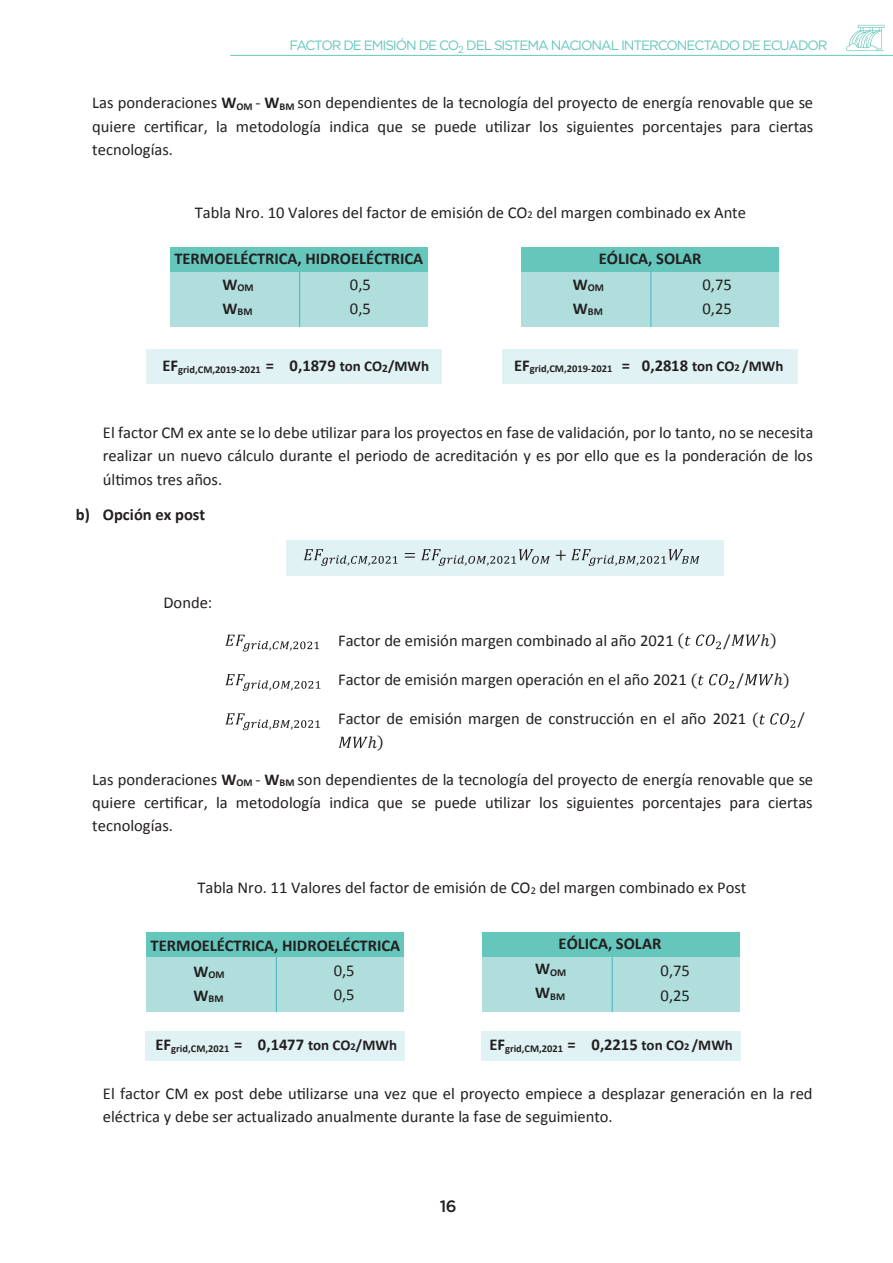
<style>
.page{position:relative;width:893px;height:1263px;background:#fff}
.page>*{position:absolute;margin:0;border:0;box-sizing:border-box;transform-origin:0 0}
.t1{font:16.5px/23.1px "Calibri";color:#231f20;text-align:justify}
.t2{font:700 16.5px "Calibri";color:#231f20}
.t3{font:16.5px "Cambria Math";color:#231f20}
.t4{font:500 16.5px "Gotham";color:#231f20}
.t5{font:13.5px "Gotham";letter-spacing:-.08em;color:#65c6bb}
.t6{font:12px "Cambria Math";color:#231f20}
.t7{font:700 10.5px "Calibri";color:#231f20}
.s1{font-weight:700}
.s2{font-size:10.5px}
.s3{font-size:16.5px}
.s4{font-size:15px}
.s5{font-size:11.4px}
.s6{font-family:"Cambria Math"}
</style>
<div class="page">
<hr style="left:231px;top:55px;width:662px;height:1px;background:#65c6bb">
<svg style="left:846px;top:25px;width:38px;height:26px"></svg>
<div style="left:286px;top:540px;width:437px;height:36px;background:#e0f2f3"></div>
<svg style="left:304px;top:549px;width:94px;height:17px"></svg>
<svg style="left:421px;top:549px;width:129px;height:17px"></svg>
<svg style="left:571px;top:549px;width:129px;height:17px"></svg>
<svg style="left:225px;top:635px;width:94px;height:16px"></svg>
<svg style="left:685px;top:636px;width:5px;height:10px"></svg>
<svg style="left:696px;top:634px;width:25px;height:15px"></svg>
<svg style="left:731px;top:635px;width:30px;height:11px"></svg>
<svg style="left:225px;top:674px;width:96px;height:17px"></svg>
<svg style="left:698px;top:674px;width:36px;height:15px"></svg>
<svg style="left:744px;top:674px;width:30px;height:11px"></svg>
<svg style="left:225px;top:713px;width:95px;height:17px"></svg>
<svg style="left:760px;top:713px;width:35px;height:15px"></svg>
<svg style="left:338px;top:737px;width:30px;height:11px"></svg>
<div style="left:147px;top:932px;width:257px;height:80px;background:#afdedd"></div>
<div style="left:147px;top:932px;width:257px;height:25px;background:#65c6bb"></div>
<hr style="left:276px;top:957px;width:1px;height:55px;background:#67cce4">
<div style="left:482px;top:932px;width:258px;height:80px;background:#afdedd"></div>
<div style="left:482px;top:932px;width:258px;height:25px;background:#65c6bb"></div>
<hr style="left:612px;top:957px;width:1px;height:55px;background:#67cce4">
<div style="left:146px;top:1031px;width:259px;height:29px;background:#e0f2f3"></div>
<div style="left:482px;top:1031px;width:259px;height:29px;background:#e0f2f3"></div>
<div style="left:147px;top:349px;width:295px;height:34px;background:#e0f2f3"></div>
<div style="left:521px;top:247px;width:258px;height:79px;background:#afdedd"></div>
<div style="left:521px;top:247px;width:258px;height:25px;background:#65c6bb"></div>
<hr style="left:650px;top:272px;width:1px;height:54px;background:#67cce4">
<div style="left:502px;top:349px;width:296px;height:34px;background:#e0f2f3"></div>
<div style="left:170px;top:247px;width:258px;height:79px;background:#afdedd"></div>
<div style="left:170px;top:247px;width:258px;height:25px;background:#65c6bb"></div>
<hr style="left:299px;top:272px;width:1px;height:54px;background:#67cce4">
<p class="t5" style="left:290px;top:37px;width:540px">FACTOR DE EMISIÓN DE CO<sub>2</sub> DEL SISTEMA NACIONAL INTERCONECTADO DE ECUADOR</p>
<p class="t1" style="left:92px;top:91px;width:723px">Las ponderaciones <span class="s1">W</span><sub>OM</sub> - <span class="s1">W</span><sub>BM</sub> son dependientes de la tecnología del proyecto de energía renovable que se quiere certificar, la metodología indica que se puede utilizar los siguientes porcentajes para ciertas tecnologías.</p>
<p class="t1" style="left:195px;top:201px;width:553px">Tabla Nro. 10 Valores del factor de emisión de CO<span class="s2">2</span> del margen combinado ex Ante</p>
<p class="t2" style="left:174px;top:248px;width:250px">TERMOELÉCTRICA, HIDROELÉCTRICA</p>
<p class="t7" style="left:222px;top:281px;width:33px"><span class="s3">W</span>OM</p>
<p class="t1" style="left:350px;top:273px;width:22px">0,5</p>
<p class="t7" style="left:222px;top:305px;width:32px"><span class="s3">W</span>BM</p>
<p class="t1" style="left:350px;top:297px;width:22px">0,5</p>
<p class="t2" style="left:599px;top:248px;width:104px">EÓLICA, SOLAR</p>
<p class="t7" style="left:573px;top:281px;width:33px"><span class="s3">W</span>OM</p>
<p class="t1" style="left:702px;top:273px;width:31px">0,75</p>
<p class="t7" style="left:573px;top:305px;width:32px"><span class="s3">W</span>BM</p>
<p class="t1" style="left:702px;top:297px;width:31px">0,25</p>
<p class="t7" style="left:163px;top:362px;width:268px"><span class="s3">EF</span>grid,CM,2019-2021 <span class="s3">= 0,1879</span> <span class="s4">ton CO</span><span class="s5">2</span><span class="s4">/MWh</span></p>
<p class="t7" style="left:514px;top:362px;width:271px"><span class="s3">EF</span>grid,CM,2019-2021 <span class="s3">= 0,2818</span> <span class="s4">ton CO</span>2 <span class="s4">/MWh</span></p>
<p class="t1" style="left:103px;top:421px;width:712px">El factor CM ex ante se lo debe utilizar para los proyectos en fase de validación, por lo tanto, no se necesita realizar un nuevo cálculo durante el periodo de acreditación y es por ello que es la ponderación de los últimos tres años.</p>
<p class="t2" style="left:76px;top:504px;width:131px">b) Opción ex post</p>
<p class="t6" style="left:348px;top:552px;width:4px">,</p>
<p class="t6" style="left:368px;top:552px;width:4px">,</p>
<p class="t3" style="left:555px;top:545px;width:14px">+</p>
<p class="t3" style="left:404px;top:545px;width:14px">=</p>
<p class="t6" style="left:465px;top:552px;width:4px">,</p>
<p class="t6" style="left:487px;top:552px;width:4px">,</p>
<p class="t6" style="left:615px;top:552px;width:4px">,</p>
<p class="t6" style="left:637px;top:552px;width:4px">,</p>
<p class="t1" style="left:163px;top:590px;width:50px">Donde:</p>
<p class="t6" style="left:269px;top:638px;width:4px">,</p>
<p class="t6" style="left:290px;top:638px;width:4px">,</p>
<p class="t6" style="left:269px;top:677px;width:4px">,</p>
<p class="t6" style="left:291px;top:677px;width:4px">,</p>
<p class="t1" style="left:338px;top:629px;width:348px">Factor de emisión margen combinado al año 2021 <span class="s6">(</span></p>
<p class="t3" style="left:723px;top:630px;width:10px">/</p>
<p class="t3" style="left:761px;top:630px;width:18px">ℎ)</p>
<p class="t1" style="left:338px;top:668px;width:361px">Factor de emisión margen operación en el año 2021 <span class="s6">(</span></p>
<p class="t3" style="left:736px;top:670px;width:10px">/</p>
<p class="t3" style="left:774px;top:669px;width:18px">ℎ)</p>
<p class="t1" style="left:338px;top:707px;width:422px">Factor de emisión margen de construcción en el año 2021 <span class="s6">(</span></p>
<p class="t3" style="left:797px;top:709px;width:10px">/</p>
<p class="t3" style="left:368px;top:732px;width:18px">ℎ)</p>
<p class="t1" style="left:92px;top:768px;width:722px">Las ponderaciones <span class="s1">W</span><sub>OM</sub> - <span class="s1">W</span><sub>BM</sub> son dependientes de la tecnología del proyecto de energía renovable que se quiere certificar, la metodología indica que se puede utilizar los siguientes porcentajes para ciertas tecnologías.</p>
<p class="t6" style="left:269px;top:717px;width:4px">,</p>
<p class="t6" style="left:291px;top:717px;width:4px">,</p>
<p class="t1" style="left:198px;top:875px;width:550px">Tabla Nro. 11 Valores del factor de emisión de CO<sub>2</sub> del margen combinado ex Post</p>
<p class="t2" style="left:151px;top:935px;width:251px">TERMOELÉCTRICA, HIDROELÉCTRICA</p>
<p class="t7" style="left:194px;top:968px;width:33px"><span class="s3">W</span>OM</p>
<p class="t1" style="left:334px;top:959px;width:22px">0,5</p>
<p class="t7" style="left:194px;top:992px;width:31px"><span class="s3">W</span>BM</p>
<p class="t1" style="left:334px;top:983px;width:22px">0,5</p>
<p class="t2" style="left:559px;top:933px;width:104px">EÓLICA, SOLAR</p>
<p class="t7" style="left:535px;top:965px;width:33px"><span class="s3">W</span>OM</p>
<p class="t1" style="left:661px;top:959px;width:31px">0,75</p>
<p class="t7" style="left:535px;top:990px;width:32px"><span class="s3">W</span>BM</p>
<p class="t1" style="left:661px;top:983px;width:31px">0,25</p>
<p class="t7" style="left:156px;top:1041px;width:243px"><span class="s3">EF</span>grid,CM,2021 <span class="s3">= 0,1477</span> <span class="s4">ton CO</span>2<span class="s4">/MWh</span></p>
<p class="t7" style="left:489px;top:1041px;width:245px"><span class="s3">EF</span>grid,CM,2021 <span class="s3">= 0,2215</span> <span class="s4">ton CO</span>2 <span class="s4">/MWh</span></p>
<p class="t1" style="left:103px;top:1082px;width:711px">El factor CM ex post debe utilizarse una vez que el proyecto empiece a desplazar generación en la red eléctrica y debe ser actualizado anualmente durante la fase de seguimiento.</p>
<p class="t4" style="left:440px;top:1195px;width:18px">16</p>
</div>
